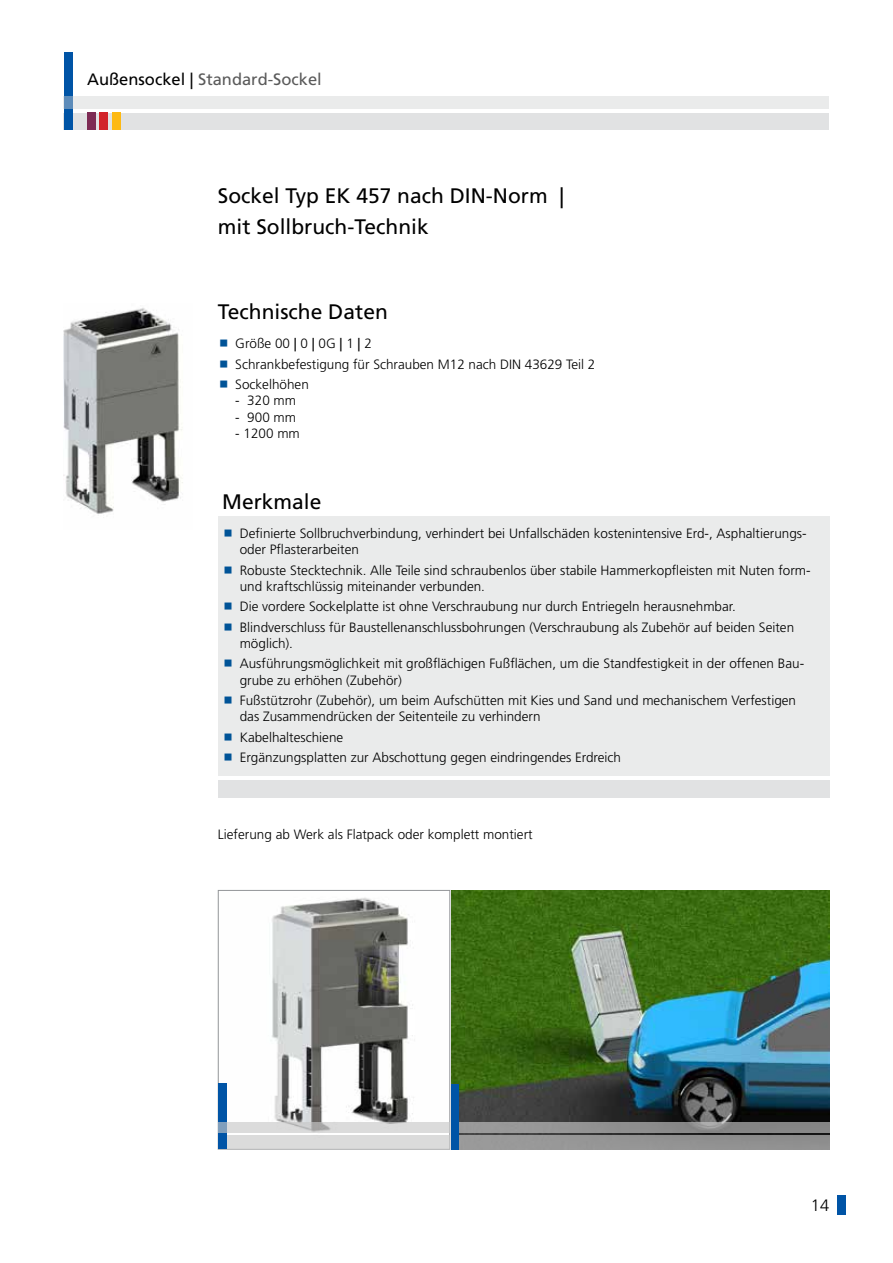
<style>
.page{position:relative;width:893px;height:1263px;background:#fff}
.page>*{position:absolute;margin:0;border:0;box-sizing:border-box;transform-origin:0 0}
.t1{font:21px/30.8px "Frutiger LT";color:#000}
.t2{font:16.5px "Frutiger LT";color:#5a5a5a}
.t3{font:300 16.5px "Frutiger LT";color:#000}
.t4{font:300 13.5px/20.4px "Frutiger LT";color:#000}
.s1{color:#000}
.s2{font-weight:700;font-stretch:condensed}
</style>
<div class="page">
<div style="left:64px;top:113px;width:765px;height:17px;background:#e1e2e3"></div>
<div style="left:64px;top:52px;width:8px;height:78px;background:#0054a6"></div>
<div style="left:64px;top:96px;width:765px;height:13px;background:#eaebeb"></div>
<div style="left:112px;top:113px;width:9px;height:17px;background:#fdb913"></div>
<div style="left:87px;top:113px;width:9px;height:17px;background:#7d2b54"></div>
<div style="left:100px;top:113px;width:8px;height:17px;background:#d2232a"></div>
<div style="left:838px;top:1195px;width:8px;height:19px;background:#0054a6"></div>
<div style="left:218px;top:781px;width:611px;height:17px;background:#e1e2e3"></div>
<div style="left:218px;top:516px;width:611px;height:259px;background:#eaebeb"></div>
<img style="left:64px;top:308px;width:119px;height:206px">
<img style="left:272px;top:890px;width:557px;height:245px">
<div style="left:450px;top:1135px;width:379px;height:14px;background:#949494"></div>
<div style="left:450px;top:1122px;width:379px;height:11px;background:#8e8e8e"></div>
<div style="left:450px;top:1084px;width:9px;height:65px;background:#0054a6"></div>
<div style="left:218px;top:890px;width:232px;height:259px;border:1px solid #939598"></div>
<div style="left:218px;top:1135px;width:232px;height:14px;background:#dbdbdb"></div>
<div style="left:218px;top:1083px;width:9px;height:66px;background:#0054a6"></div>
<svg style="left:218px;top:1122px;width:232px;height:11px;background:#d2d3d5"></svg>
<p class="t2" style="left:87px;top:70px;width:236px"><span class="s1">Außensockel |</span> Standard-Sockel</p>
<h1 class="t1" style="left:218px;top:180px;width:348px">Sockel Typ EK 457 nach DIN-Norm | mit Sollbruch-Technik</h1>
<h1 class="t1" style="left:218px;top:297px;width:171px">Technische Daten</h1>
<p class="t4" style="left:235px;top:334px;width:362px">Größe 00 <span class="s2">|</span> 0 <span class="s2">|</span> 0G <span class="s2">|</span> 1 <span class="s2">|</span> 2<br>Schrankbefestigung für Schrauben M12 nach DIN 43629 Teil 2<br>Sockelhöhen</p>
<p class="t4" style="left:235px;top:391px;width:62px">- 320 mm</p>
<p class="t4" style="left:235px;top:407px;width:62px">- 900 mm</p>
<p class="t4" style="left:235px;top:423px;width:66px">- 1200 mm</p>
<h1 class="t1" style="left:222px;top:486px;width:101px">Merkmale</h1>
<p class="t4" style="left:240px;top:525px;width:568px;line-height:16.2px">Definierte Sollbruchverbindung, verhindert bei Unfallschäden kostenintensive Erd-, Asphaltierungs&shy;oder Pflasterarbeiten</p>
<p class="t4" style="left:240px;top:562px;width:572px;line-height:16.2px">Robuste Stecktechnik. Alle Teile sind schraubenlos über stabile Hammerkopfleisten mit Nuten form&shy;und kraftschlüssig miteinander verbunden.</p>
<p class="t4" style="left:240px;top:597px;width:556px">Die vordere Sockelplatte ist ohne Verschraubung nur durch Entriegeln herausnehmbar.<br>Blindverschluss für Baustellenanschlussbohrungen (Verschraubung als Zubehör auf beiden Seiten</p>
<p class="t4" style="left:240px;top:633px;width:566px">möglich).<br>Ausführungsmöglichkeit mit großflächigen Fußflächen, um die Standfestigkeit in der offenen Bau-</p>
<p class="t4" style="left:240px;top:670px;width:558px">grube zu erhöhen (Zubehör)<br>Fußstützrohr (Zubehör), um beim Aufschütten mit Kies und Sand und mechanischem Verfestigen</p>
<p class="t4" style="left:240px;top:707px;width:383px">das Zusammendrücken der Seitenteile zu verhindern<br>Kabelhalteschiene<br>Ergänzungsplatten zur Abschottung gegen eindringendes Erdreich</p>
<p class="t4" style="left:218px;top:825px;width:316px">Lieferung ab Werk als Flatpack oder komplett montiert</p>
<p class="t3" style="left:811px;top:1195px;width:20px">14</p>
</div>
